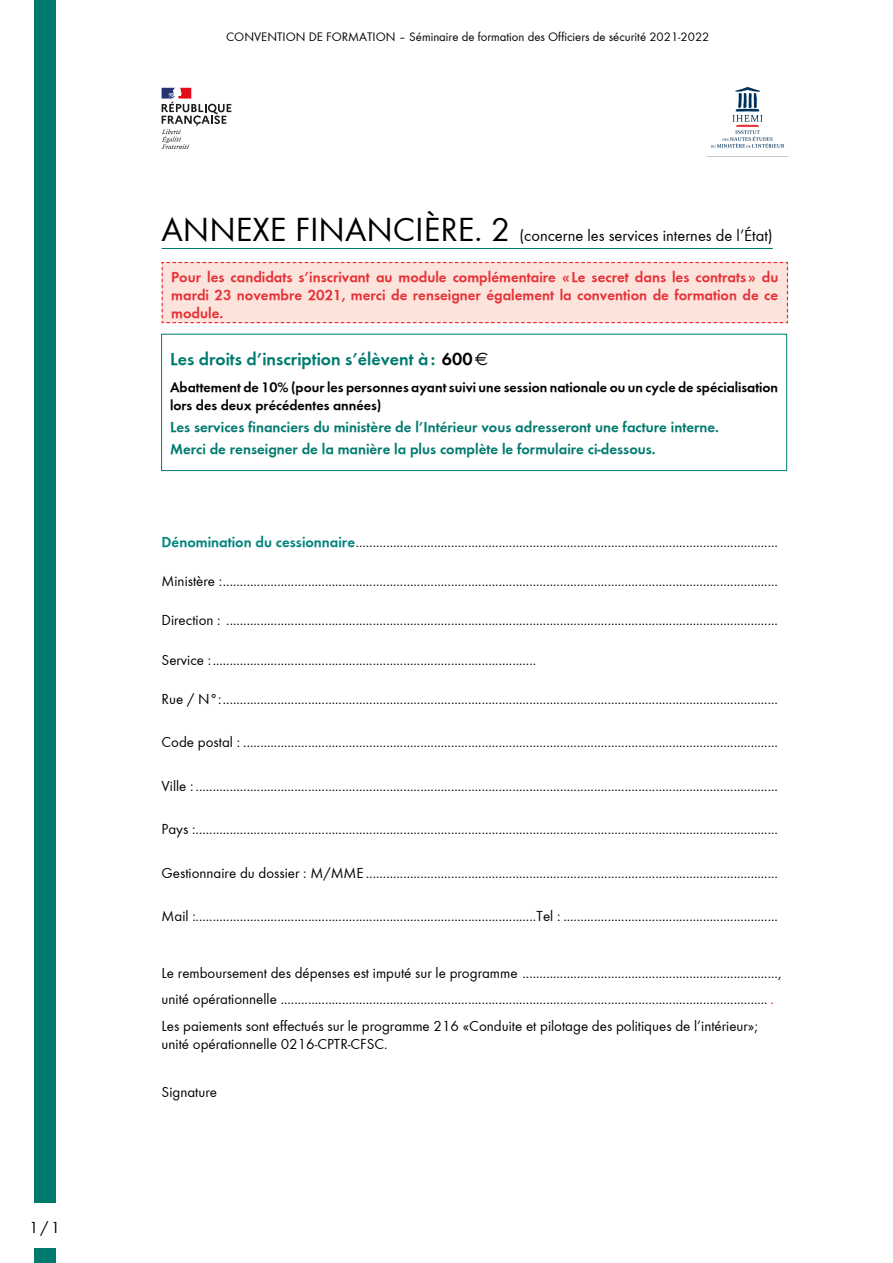
<style>
.page{position:relative;width:893px;height:1263px;background:#fff}
.page>*{position:absolute;margin:0;border:0;box-sizing:border-box;transform-origin:0 0}
.t1{font:700 18px "Function";color:#007a6f}
.t2{font:16.5px "Function";color:#000}
.t3{font:15px/26.5px "Function";color:#000}
.t4{font:700 15px/18px "Function";color:#e73037;text-align:justify}
.t5{font:700 15px/22.2px "Function";color:#007a6f}
.t6{font:700 14.25px/18px "Function";color:#000}
.t7{font:12.75px "Function";color:#000}
.s1{font-size:34.5px}
.s2{color:#000}
.s3{font-family:"Euro Sans";font-weight:400;color:#000}
.s4{font-weight:700;color:#00847b}
.s5{color:#e30a19}
</style>
<div class="page">
<div style="left:34px;top:0;width:21px;height:1263px;background:#007a6f"></div>
<div style="left:9px;top:1203px;width:72px;height:45px;background:#fff"></div>
<hr style="left:162px;top:248px;width:611px;height:1px;background:#007a6f">
<div style="left:161px;top:334px;width:626px;height:137px;border:1px solid #007a6f"></div>
<svg style="left:162px;top:88px;width:69px;height:61px"></svg>
<svg style="left:711px;top:87px;width:74px;height:61px"></svg>
<div style="left:161px;top:261px;width:628px;height:63px;background:#fce4dd"></div>
<p class="t2" style="left:29px;top:1218px;width:32px">1/1</p>
<p class="t7" style="left:226px;top:29px;width:485px">CONVENTION DE FORMATION – Séminaire de formation des Officiers de sécurité 2021-2022</p>
<p class="t2" style="left:162px;top:226px;width:613px"><span class="s1">ANNEXE FINANCIÈRE. 2</span> (concerne les services internes de l’État)</p>
<p class="t4" style="left:171px;top:267px;width:609px">Pour les candidats s’inscrivant au module complémentaire «Le secret dans les contrats» du mardi 23 novembre 2021, merci de renseigner également la convention de formation de ce module.</p>
<p class="t1" style="left:170px;top:349px;width:320px">Les droits d’inscription s’élèvent à: <span class="s2">600</span><span class="s3">€</span></p>
<p class="t6" style="left:170px;top:378px;width:610px">Abattement de 10% (pour les personnes ayant suivi une session nationale ou un cycle de spécialisation lors des deux précédentes années)</p>
<p class="t5" style="left:170px;top:416px;width:550px">Les services financiers du ministère de l’Intérieur vous adresseront une facture interne.<br>Merci de renseigner de la manière la plus complète le formulaire ci-dessous.</p>
<p class="t3" style="left:162px;top:529px;width:618px"><span class="s4">Dénomination du cessionnaire</span>............................................................................................................................</p>
<p class="t3" style="left:162px;top:568px;width:618px">Ministère :...................................................................................................................................................................</p>
<p class="t3" style="left:162px;top:607px;width:618px">Direction : ..................................................................................................................................................................</p>
<p class="t3" style="left:162px;top:646px;width:376px">Service :...............................................................................................</p>
<p class="t3" style="left:162px;top:686px;width:618px">Rue / N°:...................................................................................................................................................................</p>
<p class="t3" style="left:162px;top:729px;width:618px">Code postal : .............................................................................................................................................................</p>
<p class="t3" style="left:162px;top:773px;width:618px">Ville : ...........................................................................................................................................................................</p>
<p class="t3" style="left:162px;top:816px;width:618px">Pays :...........................................................................................................................................................................</p>
<p class="t3" style="left:162px;top:860px;width:618px">Gestionnaire du dossier : M/MME .........................................................................................................................</p>
<p class="t3" style="left:162px;top:903px;width:618px">Mail :....................................................................................................Tel : ...............................................................</p>
<p class="t3" style="left:162px;top:959px;width:621px">Le remboursement des dépenses est imputé sur le programme ..........................................................................., unité opérationnelle ............................................................................................................................................... <span class="s5">.<br></span>Les paiements sont effectués sur le programme 216 «Conduite et pilotage des politiques de l’intérieur»;</p>
<p class="t3" style="left:162px;top:1030px;width:228px">unité opérationnelle 0216-CPTR-CFSC.</p>
<p class="t3" style="left:162px;top:1078px;width:57px">Signature</p>
</div>
